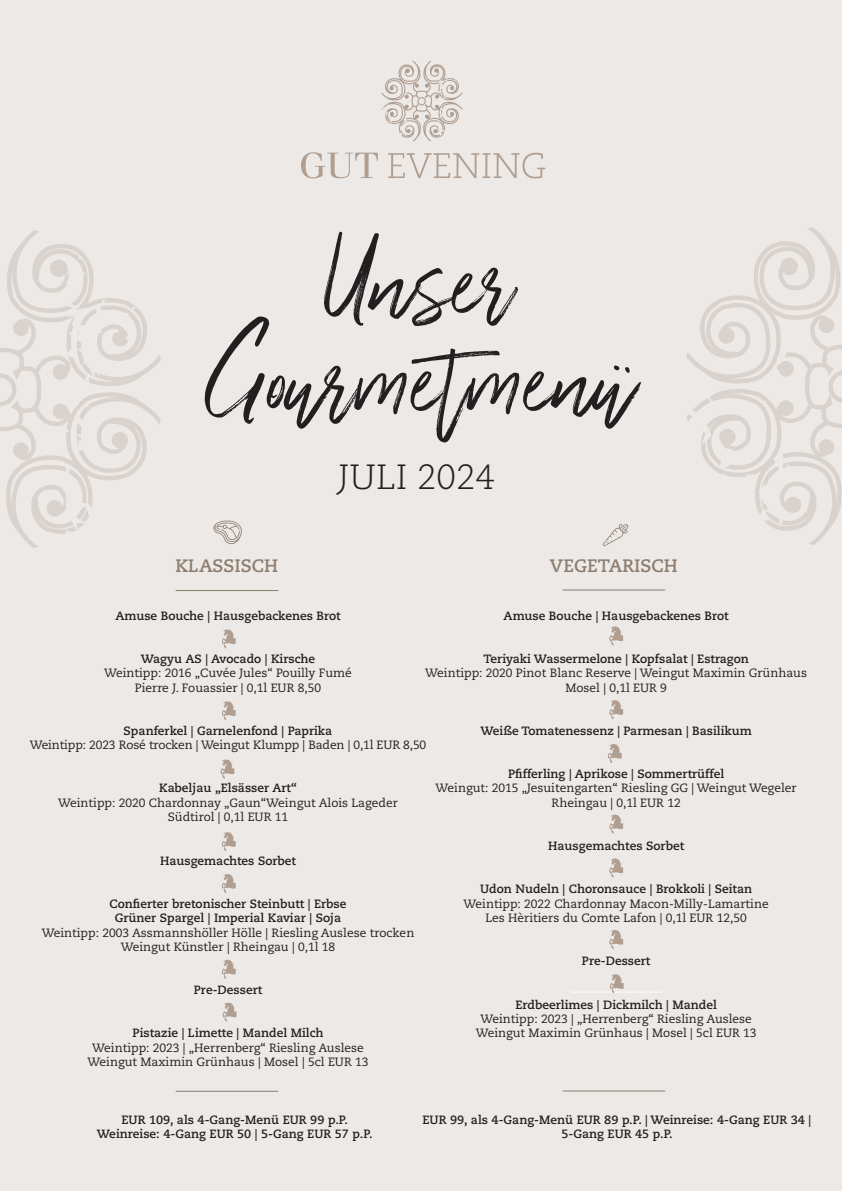
<style>
.page{position:relative;width:842px;height:1191px;background:#ece9e6}
.page>*{position:absolute;margin:0;border:0;box-sizing:border-box;transform-origin:0 0}
.t1{font:175px "Wilderness Typeface";color:#231f20}
.t2{font:300 35px "Caecilia LT Std";color:#231f20}
.t3{font:700 18px "Caecilia LT Std";color:#8d7e71}
.t4{font:12px/14.4px "Caecilia LT Std";color:#231f20;text-align:center}
.t5{font:700 12px/14.4px "Caecilia LT Std";color:#231f20;text-align:center}
</style>
<div class="page">
<svg style="left:301px;top:152px;width:244px;height:26px"></svg>
<svg style="left:382px;top:61px;width:80px;height:80px"></svg>
<svg style="left:0;top:230px;width:161px;height:318px"></svg>
<svg style="left:686px;top:227px;width:156px;height:318px"></svg>
<svg style="left:213px;top:520px;width:29px;height:24px"></svg>
<svg style="left:603px;top:524px;width:25px;height:22px"></svg>
<svg style="left:222px;top:629px;width:14px;height:19px"></svg>
<svg style="left:222px;top:701px;width:14px;height:19px"></svg>
<svg style="left:220px;top:759px;width:14px;height:20px"></svg>
<svg style="left:222px;top:832px;width:14px;height:19px"></svg>
<svg style="left:222px;top:874px;width:14px;height:19px"></svg>
<svg style="left:222px;top:959px;width:14px;height:20px"></svg>
<svg style="left:609px;top:626px;width:14px;height:19px"></svg>
<svg style="left:609px;top:700px;width:14px;height:19px"></svg>
<svg style="left:608px;top:744px;width:14px;height:19px"></svg>
<svg style="left:609px;top:814px;width:14px;height:20px"></svg>
<svg style="left:609px;top:858px;width:14px;height:19px"></svg>
<hr style="left:571px;top:992px;width:90px;height:1px;background:#fff">
<svg style="left:609px;top:930px;width:14px;height:19px"></svg>
<hr style="left:176px;top:590px;width:102px;height:1px;background:#8d7e71">
<hr style="left:562px;top:590px;width:103px;height:1px;background:#8d7e71">
<hr style="left:176px;top:1091px;width:102px;height:1px;background:#8d7e71">
<hr style="left:562px;top:1090px;width:103px;height:1px;background:#8d7e71">
<svg style="left:222px;top:1002px;width:14px;height:19px"></svg>
<svg style="left:610px;top:974px;width:14px;height:19px"></svg>
<p class="t1" style="left:327px;top:199px;width:190px">Unser</p>
<p class="t1" style="left:205px;top:297px;width:434px">Gourmetmenü</p>
<p class="t2" style="left:339px;top:457px;width:158px">JULI 2024</p>
<p class="t3" style="left:176px;top:555px;width:104px">KLASSISCH</p>
<p class="t3" style="left:550px;top:555px;width:129px">VEGETARISCH</p>
<p class="t5" style="left:115px;top:608px;width:227px">Amuse Bouche | Hausgebackenes Brot</p>
<p class="t5" style="left:141px;top:651px;width:176px">Wagyu AS | Avocado | Kirsche</p>
<p class="t4" style="left:104px;top:666px;width:249px">Weintipp: 2016 „Cuvée Jules“ Pouilly Fumé<br>Pierre J. Fouassier | 0,1l EUR 8,50</p>
<p class="t5" style="left:124px;top:723px;width:210px">Spanferkel | Garnelenfond | Paprika</p>
<p class="t4" style="left:30px;top:738px;width:398px">Weintipp: 2023 Rosé trocken | Weingut Klumpp | Baden | 0,1l EUR 8,50</p>
<p class="t5" style="left:159px;top:781px;width:139px">Kabeljau „Elsässer Art“</p>
<p class="t4" style="left:58px;top:795px;width:341px">Weintipp: 2020 Chardonnay „Gaun“Weingut Alois Lageder<br>Südtirol | 0,1l EUR 11</p>
<p class="t5" style="left:160px;top:853px;width:138px">Hausgemachtes Sorbet</p>
<p class="t5" style="left:110px;top:896px;width:238px">Confierter bretonischer Steinbutt | Erbse<br>Grüner Spargel | Imperial Kaviar | Soja</p>
<p class="t4" style="left:42px;top:925px;width:374px">Weintipp: 2003 Assmannshöller Hölle | Riesling Auslese trocken<br>Weingut Künstler | Rheingau | 0,1l 18</p>
<p class="t5" style="left:194px;top:983px;width:70px">Pre-Dessert</p>
<p class="t5" style="left:133px;top:1026px;width:192px">Pistazie | Limette | Mandel Milch</p>
<p class="t4" style="left:92px;top:1040px;width:273px">Weintipp: 2023 | „Herrenberg“ Riesling Auslese</p>
<p class="t4" style="left:88px;top:1055px;width:282px">Weingut Maximin Grünhaus | Mosel | 5cl EUR 13</p>
<p class="t5" style="left:504px;top:608px;width:227px">Amuse Bouche | Hausgebackenes Brot</p>
<p class="t5" style="left:483px;top:651px;width:267px">Teriyaki Wassermelone | Kopfsalat | Estragon</p>
<p class="t4" style="left:425px;top:666px;width:383px">Weintipp: 2020 Pinot Blanc Reserve | Weingut Maximin Grünhaus<br>Mosel | 0,1l EUR 9</p>
<p class="t5" style="left:480px;top:723px;width:273px">Weiße Tomatenessenz | Parmesan | Basilikum</p>
<p class="t5" style="left:508px;top:767px;width:218px">Pfifferling | Aprikose | Sommertrüffel</p>
<p class="t4" style="left:436px;top:781px;width:363px">Weingut: 2015 „Jesuitengarten“ Riesling GG | Weingut Wegeler<br>Rheingau | 0,1l EUR 12</p>
<p class="t5" style="left:548px;top:839px;width:138px">Hausgemachtes Sorbet</p>
<p class="t5" style="left:480px;top:882px;width:273px">Udon Nudeln | Choronsauce | Brokkoli | Seitan</p>
<p class="t4" style="left:464px;top:896px;width:307px">Weintipp: 2022 Chardonnay Macon-Milly-Lamartine</p>
<p class="t4" style="left:485px;top:911px;width:263px">Les Hèritiers du Comte Lafon | 0,1l EUR 12,50</p>
<p class="t5" style="left:582px;top:954px;width:70px">Pre-Dessert</p>
<p class="t5" style="left:515px;top:997px;width:203px">Erdbeerlimes | Dickmilch | Mandel</p>
<p class="t4" style="left:476px;top:1011px;width:282px">Weintipp: 2023 | „Herrenberg“ Riesling Auslese<br>Weingut Maximin Grünhaus | Mosel | 5cl EUR 13</p>
<p class="t5" style="left:97px;top:1112px;width:277px">EUR 109, als 4-Gang-Menü EUR 99 p.P.<br>Weinreise: 4-Gang EUR 50 | 5-Gang EUR 57 p.P.</p>
<p class="t5" style="left:422px;top:1112px;width:390px">EUR 99, als 4-Gang-Menü EUR 89 p.P. | Weinreise: 4-Gang EUR 34 |<br>5-Gang EUR 45 p.P.</p>
</div>
